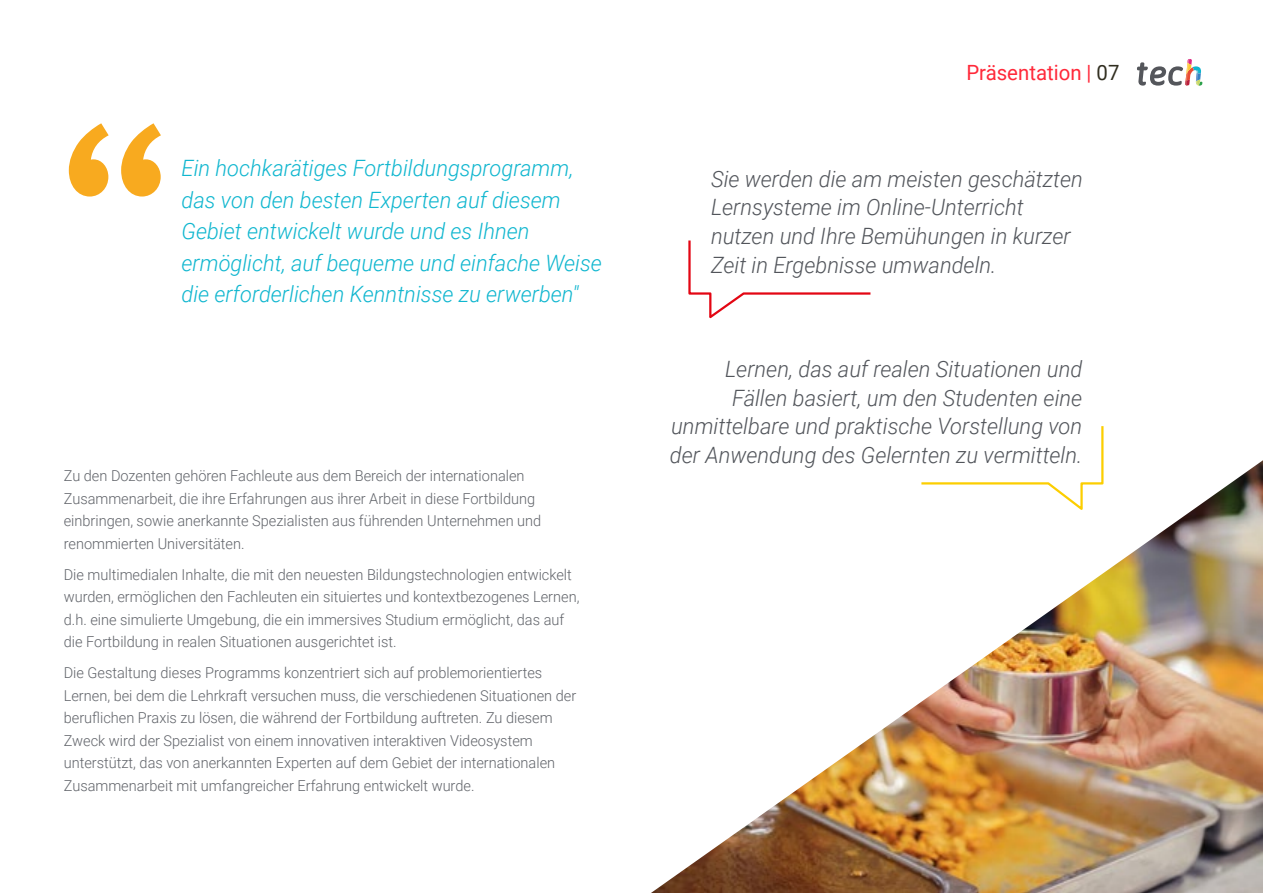
<style>
.page{position:relative;width:1263px;height:893px;background:#fff}
.page>*{position:absolute;margin:0;border:0;box-sizing:border-box;transform-origin:0 0}
.t1{font:italic 300 22.5px/28.5px "Roboto";color:#52555b;text-align:right}
.t2{font:italic 300 22.5px/31.5px "Roboto";color:#0fb6cf}
.t3{font:21px "Roboto";color:#ff293a}
.t4{font:300 15px/22.5px "Roboto";color:#61646a}
.s1{color:#312e20}
</style>
<div class="page">
<svg style="left:69px;top:123px;width:92px;height:74px"></svg>
<img style="left:651px;top:460px;width:612px;height:433px">
<svg style="left:919px;top:426px;width:186px;height:87px"></svg>
<svg style="left:688px;top:240px;width:183px;height:79px"></svg>
<svg style="left:1137px;top:59px;width:65px;height:27px"></svg>
<h1 class="t2" style="left:181px;top:152px;width:422px">Ein hochkarätiges Fortbildungsprogramm, das von den besten Experten auf diesem Gebiet entwickelt wurde und es Ihnen ermöglicht, auf bequeme und einfache Weise die erforderlichen Kenntnisse zu erwerben"</h1>
<p class="t4" style="left:64px;top:464px;width:479px">Zu den Dozenten gehören Fachleute aus dem Bereich der internationalen Zusammenarbeit, die ihre Erfahrungen aus ihrer Arbeit in diese Fortbildung einbringen, sowie anerkannte Spezialisten aus führenden Unternehmen und renommierten Universitäten.</p>
<p class="t4" style="left:64px;top:562px;width:517px">Die multimedialen Inhalte, die mit den neuesten Bildungstechnologien entwickelt wurden, ermöglichen den Fachleuten ein situiertes und kontextbezogenes Lernen, d.h. eine simulierte Umgebung, die ein immersives Studium ermöglicht, das auf die Fortbildung in realen Situationen ausgerichtet ist.</p>
<p class="t4" style="left:64px;top:661px;width:514px">Die Gestaltung dieses Programms konzentriert sich auf problemorientiertes Lernen, bei dem die Lehrkraft versuchen muss, die verschiedenen Situationen der beruflichen Praxis zu lösen, die während der Fortbildung auftreten. Zu diesem Zweck wird der Spezialist von einem innovativen interaktiven Videosystem unterstützt, das von anerkannten Experten auf dem Gebiet der internationalen Zusammenarbeit mit umfangreicher Erfahrung entwickelt wurde.</p>
<h2 class="t3" style="left:966px;top:57px;width:155px">Präsentation | <span class="s1">07</span></h2>
<h1 class="t1" style="left:711px;top:164px;width:373px;text-align:left">Sie werden die am meisten geschätzten Lernsysteme im Online-Unterricht nutzen und Ihre Bemühungen in kurzer Zeit in Ergebnisse umwandeln.</h1>
<h1 class="t1" style="left:670px;top:354px;width:414px">Lernen, das auf realen Situationen und Fällen basiert, um den Studenten eine unmittelbare und praktische Vorstellung von der Anwendung des Gelernten zu vermitteln.</h1>
</div>
